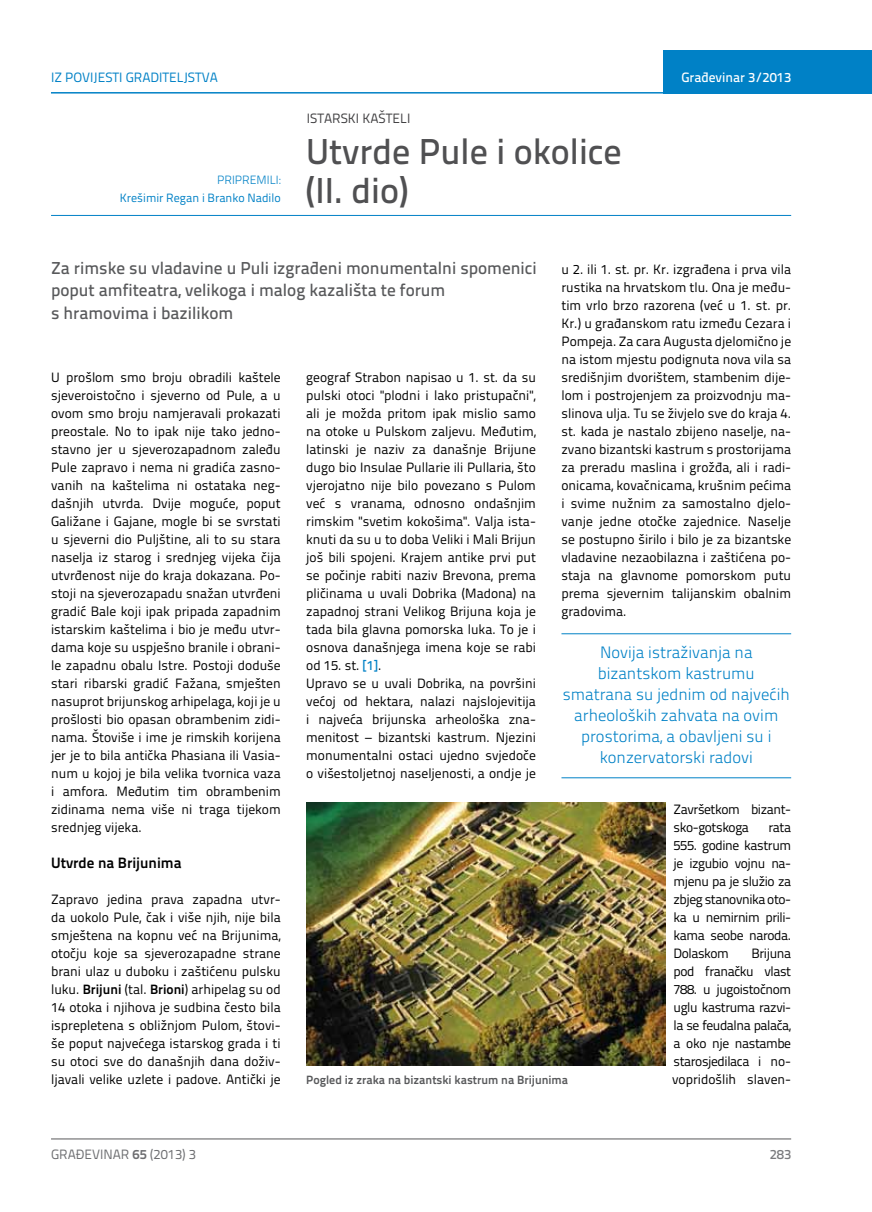
<style>
.page{position:relative;width:872px;height:1212px;background:#fff}
.page>*{position:absolute;margin:0;border:0;box-sizing:border-box;transform-origin:0 0}
.t1{font:500 36px/39px "Titillium Text 22 L";color:#505052}
.t2{font:500 17.25px/22.5px "Titillium Text 22 L";color:#58595b}
.t3{font:300 16.5px/21px "Titillium Text 22 L";color:#0081c6;text-align:center}
.t4{font:700 15px "Titillium Text 22 L";color:#000}
.t5{font:13.5px/18px "Titillium Text 22 L";color:#000;text-align:justify}
.t6{font:13.5px/18px "Titillium Text 22 L";letter-spacing:-.03em;color:#000}
.t7{font:13.5px "Titillium Text 22 L";color:#0081c6}
.t8{font:13.5px "Titillium Text 22 L";color:#6d6e71}
.t9{font:500 13.5px "Titillium Text 22 L";color:#fff}
.t10{font:13.5px "Titillium Text 22 L";color:#414042}
.t11{font:500 13.5px "Titillium Text 22 L";color:#797a7d}
.t12{font:700 12px "Titillium Text 22 L";color:#58595b}
.t13{font:12px "Titillium Text 22 L";color:#0081c6}
.t14{font:300 12px "Titillium Text 22 L";color:#0081c6}
.s1{font-weight:700}
.s2{font-weight:500;color:#0081c6}
</style>
<div class="page">
<hr style="left:51px;top:1139px;width:740px;height:1px;background:#58595b">
<div style="left:663px;top:50px;width:209px;height:44px;background:#0081c6"></div>
<hr style="left:51px;top:92px;width:821px;height:2px;background:#0081c6">
<hr style="left:51px;top:215px;width:740px;height:1px;background:#0081c6">
<hr style="left:561px;top:633px;width:230px;height:1px;background:#0081c6">
<hr style="left:561px;top:777px;width:230px;height:1px;background:#0081c6">
<img style="left:306px;top:802px;width:359px;height:263px">
<p class="t7" style="left:51px;top:68px;width:168px">IZ POVIJESTI GRADITELJSTVA</p>
<p class="t9" style="left:681px;top:67px;width:111px">Građevinar 3/2013</p>
<p class="t14" style="left:217px;top:171px;width:65px">PRIPREMILI:</p>
<p class="t13" style="left:120px;top:189px;width:162px">Krešimir Regan i Branko Nadilo</p>
<p class="t10" style="left:307px;top:108px;width:105px">ISTARSKI KAŠTELI</p>
<h1 class="t1" style="left:306px;top:130px;width:317px">Utvrde Pule i okolice (II. dio)</h1>
<p class="t2" style="left:51px;top:255px;width:487px">Za rimske su vladavine u Puli izgrađeni monumentalni spomenici poput amfiteatra, velikoga i malog kazališta te forum<br>s hramovima i bazilikom</p>
<p class="t5" style="left:561px;top:259px;width:231px">u 2. ili 1. st. pr. Kr. izgrađena i prva vila rustika na hrvatskom tlu. Ona je među&shy;tim vrlo brzo razorena (već u 1. st. pr.<br>Kr.) u građanskom ratu između Cezara i Pompeja. Za cara Augusta djelomično je na istom mjestu podignuta nova vila sa središnjim dvorištem, stambenim dije&shy;lom i postrojenjem za proizvodnju ma&shy;slinova ulja. Tu se živjelo sve do kraja 4. st. kada je nastalo zbijeno naselje, na&shy;zvano bizantski kastrum s prostorijama za preradu maslina i grožđa, ali i radi&shy;onicama, kovačnicama, krušnim pećima i svime nužnim za samostalno djelo&shy;vanje jedne otočke zajednice. Naselje se postupno širilo i bilo je za bizantske vladavine nezaobilazna i zaštićena po&shy;staja na glavnome pomorskom putu prema sjevernim talijanskim obalnim gradovima.</p>
<p class="t3" style="left:563px;top:641px;width:229px">Novija istraživanja na bizantskom kastrumu smatrana su jednim od najvećih arheoloških zahvata na ovim prostorima, a obavljeni su i konzervatorski radovi</p>
<p class="t5" style="left:51px;top:367px;width:231px">U prošlom smo broju obradili kaštele sjeveroistočno i sjeverno od Pule, a u ovom smo broju namjeravali prokazati preostale. No to ipak nije tako jedno&shy;stavno jer u sjeverozapadnom zaleđu Pule zapravo i nema ni gradića zasno&shy;vanih na kaštelima ni ostataka neg&shy;dašnjih utvrda. Dvije moguće, poput Galižane i Gajane, mogle bi se svrstati u sjeverni dio Puljštine, ali to su stara naselja iz starog i srednjeg vijeka čija utvrđenost nije do kraja dokazana. Po&shy;stoji na sjeverozapadu snažan utvrđeni gradić Bale koji ipak pripada zapadnim istarskim kaštelima i bio je među utvr&shy;dama koje su uspješno branile i obrani&shy;le zapadnu obalu Istre. Postoji doduše stari ribarski gradić Fažana, smješten nasuprot brijunskog arhipelaga, koji je u prošlosti bio opasan obrambenim zidi&shy;nama. Štoviše i ime je rimskih korijena jer je to bila antička Phasiana ili Vasia&shy;num u kojoj je bila velika tvornica vaza i amfora. Međutim tim obrambenim zidinama nema više ni traga tijekom srednjeg vijeka.</p>
<p class="t4" style="left:51px;top:851px;width:132px">Utvrde na Brijunima</p>
<p class="t5" style="left:51px;top:890px;width:231px">Zapravo jedina prava zapadna utvr&shy;da uokolo Pule, čak i više njih, nije bila smještena na kopnu već na Brijunima, otočju koje sa sjeverozapadne strane brani ulaz u duboku i zaštićenu pulsku luku. <span class="s1">Brijuni</span> (tal. <span class="s1">Brioni</span>) arhipelag su od 14 otoka i njihova je sudbina često bila isprepletena s obližnjom Pulom, štovi&shy;še poput najvećega istarskog grada i ti su otoci sve do današnjih dana doživ&shy;ljavali velike uzlete i padove. Antički je</p>
<p class="t5" style="left:306px;top:367px;width:231px;text-align:left">geograf Strabon napisao u 1. st. da su pulski otoci "plodni i lako pristupačni", ali je možda pritom ipak mislio samo na otoke u Pulskom zaljevu. Međutim, latinski je naziv za današnje Brijune dugo bio Insulae Pullarie ili Pullaria, što vjerojatno nije bilo povezano s Pulom već s vranama, odnosno ondašnjim rimskim "svetim kokošima". Valja ista&shy;knuti da su u to doba Veliki i Mali Brijun još bili spojeni. Krajem antike prvi put se počinje rabiti naziv Brevona, prema pličinama u uvali Dobrika (Madona) na zapadnoj strani Velikog Brijuna koja je tada bila glavna pomorska luka. To je i osnova današnjega imena koje se rabi od 15. st. <span class="s2">[1]</span>.<br>Upravo se u uvali Dobrika, na površini većoj od hektara, nalazi najslojevitija i najveća brijunska arheološka zna&shy;menitost – bizantski kastrum. Njezini monumentalni ostaci ujedno svjedoče o višestoljetnoj naseljenosti, a ondje je</p>
<p class="t6" style="left:673px;top:800px;width:119px">Završetkom bizant&shy;sko-gotskoga</p>
<p class="t5" style="left:673px;top:818px;width:119px;text-indent:95px">rata 555. godine kastrum je izgubio vojnu na&shy;mjenu pa je služio za zbjeg stanovnika oto&shy;ka u nemirnim prili&shy;kama seobe naroda.<br>Dolaskom</p>
<p class="t5" style="left:673px;top:944px;width:119px;text-indent:78px">Brijuna pod franačku vlast 788. u jugoistočnom uglu kastruma razvi&shy;la se feudalna palača, a oko nje nastambe starosjedilaca i no-</p>
<p class="t12" style="left:306px;top:1071px;width:263px">Pogled iz zraka na bizantski kastrum na Brijunima</p>
<p class="t5" style="left:672px;top:1070px;width:121px">vopridošlih slaven-</p>
<p class="t8" style="left:51px;top:1144px;width:146px">GRAĐEVINAR <span class="s1">65</span> (2013) 3</p>
<p class="t11" style="left:769px;top:1144px;width:23px">283</p>
</div>
